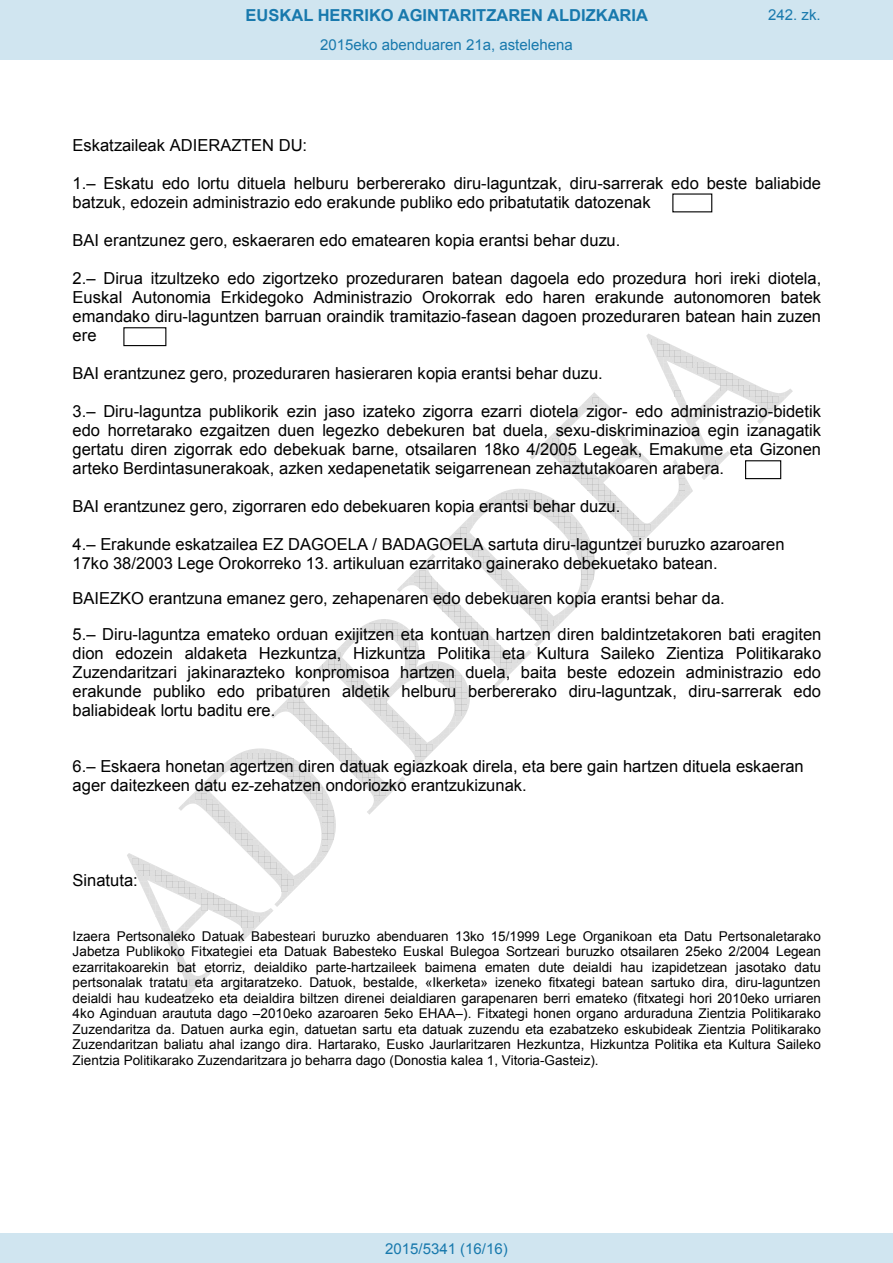
<style>
.page{position:relative;width:893px;height:1263px;background:#fff}
.page>*{position:absolute;margin:0;border:0;box-sizing:border-box;transform-origin:0 0}
.t1{font:16.5px/18.9px "Arial";color:#000}
.t2{font:700 16.5px "Arial";color:#1879ad}
.Paginacion_Centro{font:15px "Arial";color:#1879ad}
.t3{font:13.5px/15.6px "Arial";letter-spacing:.005em;color:#000;text-align:justify}
</style>
<div class="page">
<svg style="left:127px;top:333px;width:666px;height:666px"></svg>
<div style="left:124px;top:328px;width:42px;height:18px;background:#fff"></div>
<div style="left:123px;top:327px;width:43px;height:19px;border:1px solid #000"></div>
<div style="left:746px;top:461px;width:35px;height:18px;background:#fff"></div>
<div style="left:745px;top:460px;width:36px;height:19px;border:1px solid #000"></div>
<div style="left:0;top:0;width:893px;height:60px;background:#d0e5f0"></div>
<div style="left:0;top:1233px;width:893px;height:30px;background:#d0e5f0"></div>
<p class="t2" style="left:246px;top:4px;width:404px">EUSKAL HERRIKO AGINTARITZAREN ALDIZKARIA</p>
<p class="Paginacion_Centro" style="left:768px;top:5px;width:54px">242. zk.</p>
<p class="Paginacion_Centro" style="left:320px;top:35px;width:254px">2015eko abenduaren 21a, astelehena</p>
<p class="t1" style="left:73px;top:136px;width:236px">Eskatzaileak ADIERAZTEN DU:</p>
<p class="t1" style="left:73px;top:174px;width:750px">1.– Eskatu edo lortu dituela helburu berbererako diru-laguntzak, diru-sarrerak edo beste baliabide batzuk, edozein administrazio edo erakunde publiko edo pribatutatik datozenak</p>
<p class="t1" style="left:73px;top:231px;width:549px">BAI erantzunez gero, eskaeraren edo ematearen kopia erantsi behar duzu.</p>
<p class="t1" style="left:73px;top:269px;width:750px;text-align:justify">2.– Dirua itzultzeko edo zigortzeko prozeduraren batean dagoela edo prozedura hori ireki diotela, Euskal Autonomia Erkidegoko Administrazio Orokorrak edo haren erakunde autonomoren batek emandako diru-laguntzen barruan oraindik tramitazio-fasean dagoen prozeduraren batean hain zuzen ere</p>
<p class="t1" style="left:73px;top:364px;width:532px">BAI erantzunez gero, prozeduraren hasieraren kopia erantsi behar duzu.</p>
<p class="t1" style="left:73px;top:402px;width:750px;text-align:justify">3.– Diru-laguntza publikorik ezin jaso izateko zigorra ezarri diotela zigor- edo administrazio-bidetik edo horretarako ezgaitzen duen legezko debekuren bat duela, sexu-diskriminazioa egin izanagatik gertatu diren zigorrak edo debekuak barne, otsailaren 18ko 4/2005 Legeak, Emakume eta Gizonen arteko Berdintasunerakoak, azken xedapenetatik seigarrenean zehaztutakoaren arabera.</p>
<p class="t1" style="left:73px;top:497px;width:549px">BAI erantzunez gero, zigorraren edo debekuaren kopia erantsi behar duzu.</p>
<p class="t1" style="left:73px;top:534px;width:713px">4.– Erakunde eskatzailea EZ DAGOELA / BADAGOELA sartuta diru-laguntzei buruzko azaroaren<br>17ko 38/2003 Lege Orokorreko 13. artikuluan ezarritako gainerako debekuetako batean.</p>
<p class="t1" style="left:73px;top:581px;width:750px;line-height:35.4px">BAIEZKO erantzuna emanez gero, zehapenaren edo debekuaren kopia erantsi behar da.<br>5.– Diru-laguntza emateko orduan exijitzen eta kontuan hartzen diren baldintzetakoren bati eragiten</p>
<p class="t1" style="left:73px;top:643px;width:750px;text-align:justify">dion edozein aldaketa Hezkuntza, Hizkuntza Politika eta Kultura Saileko Zientiza Politikarako Zuzendaritzari jakinarazteko konpromisoa hartzen duela, baita beste edozein administrazio edo erakunde publiko edo pribaturen aldetik helburu berbererako diru-laguntzak, diru-sarrerak edo baliabideak lortu baditu ere.</p>
<p class="t1" style="left:73px;top:757px;width:733px">6.– Eskaera honetan agertzen diren datuak egiazkoak direla, eta bere gain hartzen dituela eskaeran ager daitezkeen datu ez-zehatzen ondoriozko erantzukizunak.</p>
<p class="t1" style="left:73px;top:871px;width:67px">Sinatuta:</p>
<p class="t3" style="left:73px;top:928px;width:750px">Izaera Pertsonaleko Datuak Babesteari buruzko abenduaren 13ko 15/1999 Lege Organikoan eta Datu Pertsonaletarako Jabetza Publikoko Fitxategiei eta Datuak Babesteko Euskal Bulegoa Sortzeari buruzko otsailaren 25eko 2/2004 Legean ezarritakoarekin bat etorriz, deialdiko parte-hartzaileek baimena ematen dute deialdi hau izapidetzean jasotako datu pertsonalak tratatu eta argitaratzeko. Datuok, bestalde, «Ikerketa» izeneko fitxategi batean sartuko dira, diru-laguntzen deialdi hau kudeatzeko eta deialdira biltzen direnei deialdiaren garapenaren berri emateko (fitxategi hori 2010eko urriaren 4ko Aginduan araututa dago –2010eko azaroaren 5eko EHAA–). Fitxategi honen organo arduraduna Zientzia Politikarako Zuzendaritza da. Datuen aurka egin, datuetan sartu eta datuak zuzendu eta ezabatzeko eskubideak Zientzia Politikarako Zuzendaritzan baliatu ahal izango dira. Hartarako, Eusko Jaurlaritzaren Hezkuntza, Hizkuntza Politika eta Kultura Saileko Zientzia Politikarako Zuzendaritzara jo beharra dago (Donostia kalea 1, Vitoria-Gasteiz).</p>
<p class="Paginacion_Centro" style="left:385px;top:1238px;width:124px">2015/5341 (16/16)</p>
</div>
